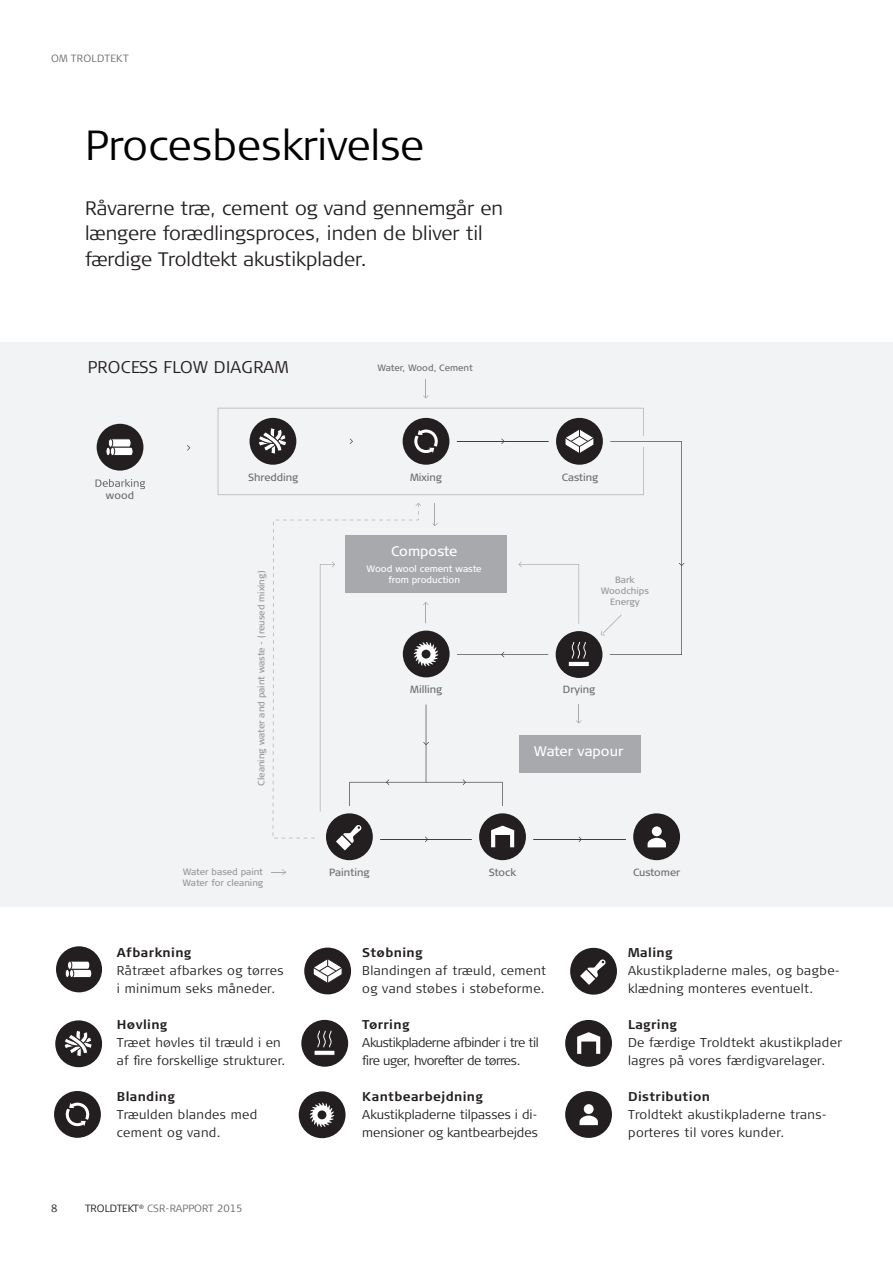
<style>
.page{position:relative;width:893px;height:1263px;background:#fff}
.page>*{position:absolute;margin:0;border:0;box-sizing:border-box;transform-origin:0 0}
.t1{font:300 42px "Signa Column";color:#000001}
.t2{font:300 19.5px/25.5px "Signa Column";color:#231f20}
.t3{font:300 16.95px "Signa Column";letter-spacing:.015em;color:#231f20}
.t4{font:13.8px "Signa Column";color:#fff}
.t5{font:300 12.75px/18px "Signa Column";letter-spacing:.02em;color:#231f20}
.t6{font:700 12.75px "Signa Column";letter-spacing:.03em;color:#231f20}
.t7{font:300 12.75px/18px "Signa Column";letter-spacing:-.03em;color:#231f20}
.t8{font:300 12.75px/18px "Signa Column";color:#231f20}
.t9{font:10.5px "Signa Column";color:#6a6b6e}
.t10{font:300 10.5px "Signa Column";color:#6c6d70}
.t11{font:300 10.5px "Signa Column";letter-spacing:.025em;color:#6c6d70}
.t12{font:300 10.5px "Signa Column";color:#231f20}
.t13{font:9.3px/11.1px "Signa Column";letter-spacing:-.005em;color:#fff;text-align:center}
.t14{font:9.15px/10.9px "Signa Column";color:#939598}
.t15{font:9.15px "Signa Column";color:#6c6d70}
.s1{color:#231f20}
</style>
<div class="page">
<div style="left:0;top:342px;width:893px;height:565px;background:#f2f3f4"></div>
<div style="left:345px;top:536px;width:162px;height:57px;background:#a8a9ad"></div>
<svg style="left:435px;top:441px;width:247px;height:120px"></svg>
<svg style="left:273px;top:506px;width:146px;height:332px"></svg>
<svg style="left:271px;top:869px;width:16px;height:6px"></svg>
<svg style="left:187px;top:445px;width:3px;height:6px"></svg>
<svg style="left:432px;top:503px;width:6px;height:23px"></svg>
<svg style="left:423px;top:379px;width:6px;height:19px"></svg>
<svg style="left:95px;top:423px;width:50px;height:66px"></svg>
<svg style="left:218px;top:408px;width:426px;height:87px"></svg>
<svg style="left:319px;top:561px;width:366px;height:300px"></svg>
<div style="left:570px;top:948px;width:47px;height:47px;background:#231f20;border-radius:50%"></div>
<svg style="left:580px;top:959px;width:26px;height:26px"></svg>
<div style="left:304px;top:947px;width:47px;height:47px;background:#231f20;border-radius:50%"></div>
<svg style="left:313px;top:959px;width:29px;height:24px"></svg>
<div style="left:301px;top:1020px;width:47px;height:47px;background:#231f20;border-radius:50%"></div>
<svg style="left:314px;top:1050px;width:21px;height:6px"></svg>
<svg style="left:317px;top:1030px;width:15px;height:18px"></svg>
<div style="left:299px;top:1091px;width:47px;height:47px;background:#231f20;border-radius:50%"></div>
<svg style="left:310px;top:1103px;width:24px;height:24px"></svg>
<div style="left:317px;top:1110px;width:9px;height:9px;background:#231f20;border-radius:50%"></div>
<div style="left:55px;top:1020px;width:47px;height:47px;background:#231f20;border-radius:50%"></div>
<svg style="left:57px;top:1025px;width:36px;height:43px"></svg>
<div style="left:565px;top:1020px;width:47px;height:47px;background:#231f20;border-radius:50%"></div>
<svg style="left:577px;top:1032px;width:23px;height:22px"></svg>
<div style="left:54px;top:1091px;width:47px;height:47px;background:#231f20;border-radius:50%"></div>
<svg style="left:65px;top:1103px;width:25px;height:23px"></svg>
<div style="left:565px;top:1091px;width:47px;height:47px;background:#231f20;border-radius:50%"></div>
<div style="left:584px;top:1104px;width:10px;height:10px;background:#fff;border-radius:50%"></div>
<svg style="left:579px;top:1115px;width:19px;height:10px"></svg>
<div style="left:56px;top:946px;width:46px;height:46px;background:#231f20;border-radius:50%"></div>
<svg style="left:67px;top:961px;width:25px;height:17px"></svg>
<div style="left:65px;top:969px;width:5px;height:9px;border:1px solid #231f20;border-radius:50%"></div>
<p class="t11" style="left:51px;top:53px;width:79px">OM TROLDTEKT</p>
<h1 class="t1" style="left:85px;top:122px;width:340px">Procesbeskrivelse</h1>
<h2 class="t2" style="left:85px;top:195px;width:419px">Råvarerne træ, cement og vand gennemgår en længere forædlingsproces, inden de bliver til færdige Troldtekt akustikplader.</h2>
<h3 class="t3" style="left:88px;top:357px;width:202px">PROCESS FLOW DIAGRAM</h3>
<p class="t15" style="left:377px;top:362px;width:97px">Water, Wood, Cement</p>
<p class="t9" style="left:106px;top:490px;width:30px">wood</p>
<p class="t9" style="left:248px;top:471px;width:52px">Shredding</p>
<p class="t9" style="left:410px;top:471px;width:33px">Mixing</p>
<p class="t9" style="left:562px;top:471px;width:38px">Casting</p>
<p class="t14" style="left:256px;top:786px;width:217px;rotate:-90deg">Cleaning water and paint waste - (reused mixing)</p>
<p class="t4" style="left:391px;top:543px;width:68px">Composte</p>
<p class="t13" style="left:367px;top:563px;width:117px">Wood wool cement waste from production</p>
<p class="t9" style="left:410px;top:683px;width:33px">Milling</p>
<p class="t14" style="left:601px;top:574px;width:50px;text-align:center">Bark<br>Woodchips<br>Energy</p>
<p class="t9" style="left:563px;top:683px;width:34px">Drying</p>
<p class="t4" style="left:534px;top:744px;width:91px">Water vapour</p>
<p class="t14" style="left:183px;top:866px;width:82px">Water based paint<br>Water for cleaning</p>
<p class="t9" style="left:329px;top:866px;width:42px">Painting</p>
<p class="t9" style="left:489px;top:866px;width:29px">Stock</p>
<p class="t9" style="left:633px;top:866px;width:49px">Customer</p>
<p class="t6" style="left:117px;top:945px;width:76px">Afbarkning</p>
<p class="t5" style="left:117px;top:962px;width:168px">Råtræet afbarkes og tørres i minimum seks måneder.</p>
<p class="t6" style="left:117px;top:1017px;width:52px">Høvling</p>
<p class="t5" style="left:117px;top:1034px;width:170px">Træet høvles til træuld i en af fire forskellige strukturer.</p>
<p class="t6" style="left:117px;top:1089px;width:59px">Blanding</p>
<p class="t5" style="left:117px;top:1106px;width:142px">Træulden blandes med cement og vand.</p>
<p class="t12" style="left:51px;top:1202px;width:8px">8</p>
<p class="t10" style="left:85px;top:1202px;width:159px"><span class="s1">TROLDTEKT</span><sup>®</sup> CSR-RAPPORT 2015</p>
<p class="t6" style="left:362px;top:945px;width:62px">Støbning</p>
<p class="t5" style="left:362px;top:962px;width:185px">Blandingen af træuld, cement og vand støbes i støbeforme.</p>
<p class="t6" style="left:362px;top:1017px;width:49px">Tørring</p>
<p class="t7" style="left:362px;top:1034px;width:178px">Akustikpladerne afbinder i tre til fire uger, hvorefter de tørres.</p>
<p class="t6" style="left:362px;top:1089px;width:122px">Kantbearbejdning</p>
<p class="t8" style="left:362px;top:1106px;width:177px">Akustikpladerne tilpasses i di&shy;mensioner og kantbearbejdes</p>
<p class="t6" style="left:628px;top:945px;width:46px">Maling</p>
<p class="t5" style="left:628px;top:962px;width:214px">Akustikpladerne males, og bagbe&shy;klædning monteres eventuelt.</p>
<p class="t6" style="left:628px;top:1017px;width:50px">Lagring</p>
<p class="t5" style="left:628px;top:1034px;width:216px">De færdige Troldtekt akustikplader lagres på vores færdigvarelager.</p>
<p class="t6" style="left:628px;top:1089px;width:84px">Distribution</p>
<p class="t5" style="left:628px;top:1106px;width:201px">Troldtekt akustikpladerne trans&shy;porteres til vores kunder.</p>
</div>
